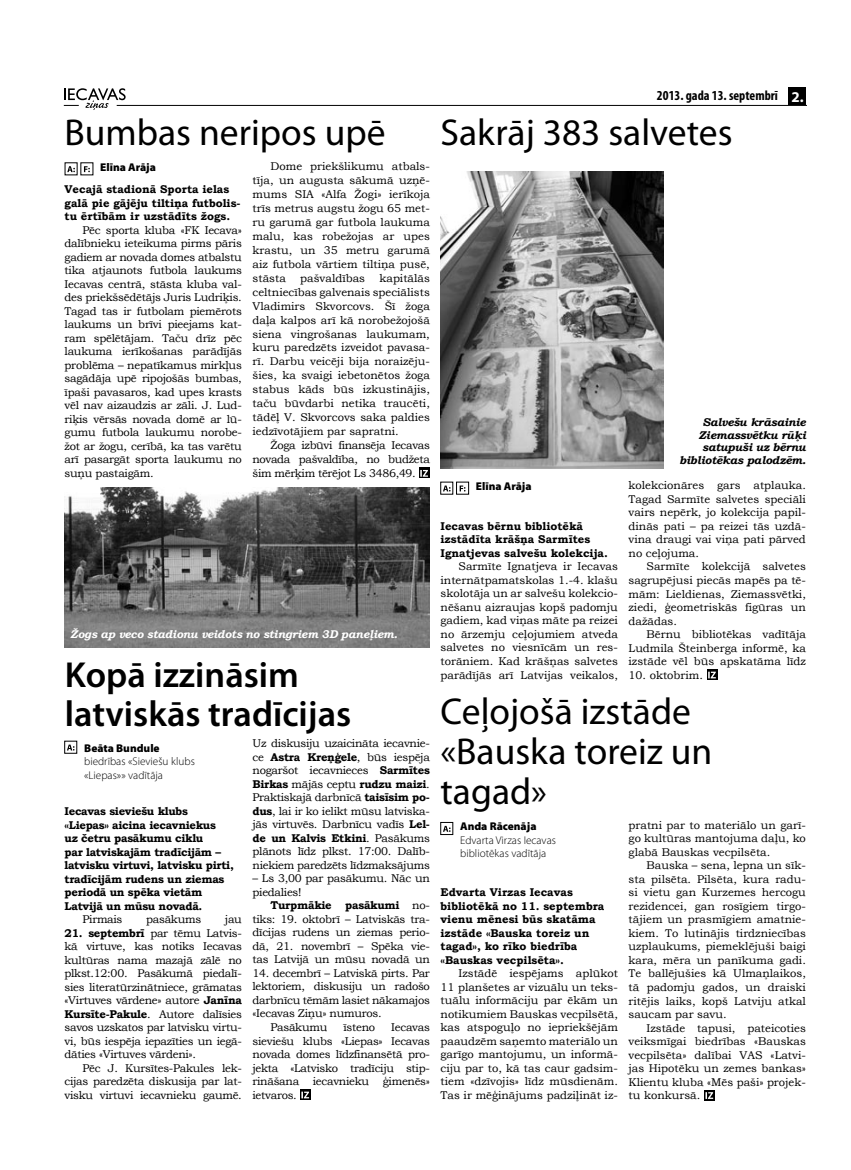
<style>
.page{position:relative;width:851px;height:1170px;background:#fff}
.page>*{position:absolute;margin:0;border:0;box-sizing:border-box;transform-origin:0 0}
.t1{font:37.5px/40px "Myriad Pro";color:#000}
.t2{font:600 36.25px/38.8px "Myriad Pro";color:#000}
.t3{font:700 15px "Myriad Pro";color:#fff}
.t4{font:700 condensed 13.75px "Myriad Pro";color:#000}
.t5{font:11.25px/13.5px "Bookman Old Style";color:#000;text-align:justify}
.t6{font:700 11.25px/13.5px "Bookman Old Style";color:#000}
.t7{font:700 11.25px/13.5px "Bookman Old Style";letter-spacing:-.025em;color:#000}
.t8{font:11.25px/13.5px "Bookman Old Style";letter-spacing:-.025em;color:#000}
.t9{font:300 11.25px/13.5px "Myriad Pro";color:#000}
.t10{font:italic 700 11.25px/12.5px "Bookman Old Style";letter-spacing:-.02em;color:#000;text-align:right}
.t11{font:italic 700 11.25px "Bookman Old Style";letter-spacing:-.02em;color:#fff}
.t12{font:900 11.25px "Myriad Pro";color:#000}
.s1{font-weight:700}
</style>
<div class="page">
<hr style="left:117px;top:105px;width:689px;height:1px;background:#000">
<svg style="left:64px;top:88px;width:62px;height:22px"></svg>
<div style="left:788px;top:87px;width:18px;height:18px;background:#000"></div>
<div style="left:300px;top:1089px;width:10px;height:10px;background:#000"></div>
<svg style="left:301px;top:1091px;width:8px;height:7px"></svg>
<svg style="left:67px;top:744px;width:7px;height:6px"></svg>
<div style="left:64px;top:741px;width:13px;height:12px;border:1px solid #000"></div>
<svg style="left:707px;top:669px;width:10px;height:11px"></svg>
<svg style="left:708px;top:671px;width:7px;height:7px"></svg>
<svg style="left:704px;top:1090px;width:10px;height:10px"></svg>
<svg style="left:705px;top:1092px;width:8px;height:6px"></svg>
<svg style="left:443px;top:825px;width:7px;height:6px"></svg>
<div style="left:440px;top:822px;width:13px;height:12px;border:1px solid #000"></div>
<svg style="left:443px;top:485px;width:7px;height:6px"></svg>
<div style="left:440px;top:482px;width:13px;height:12px;border:1px solid #000"></div>
<svg style="left:459px;top:485px;width:6px;height:6px"></svg>
<svg style="left:419px;top:467px;width:10px;height:11px"></svg>
<svg style="left:420px;top:470px;width:8px;height:6px"></svg>
<svg style="left:67px;top:166px;width:8px;height:6px"></svg>
<svg style="left:84px;top:166px;width:6px;height:6px"></svg>
<img style="left:440px;top:171px;width:223px;height:297px">
<img style="left:64px;top:487px;width:366px;height:160px">
<h1 class="t1" style="left:64px;top:112px;width:322px">Bumbas neripos upē</h1>
<p class="t5" style="left:252px;top:159px;width:179px;line-height:13.9px;text-indent:18px">Dome priekšlikumu atbals&shy;tīja, un augusta sākumā uzņē&shy;mums SIA «Alfa Žogi» ierīkoja trīs metrus augstu žogu 65 met&shy;ru garumā gar futbola laukuma malu, kas robežojas ar upes krastu, un 35 metru garumā aiz futbola vārtiem tiltiņa pusē, stāsta</p>
<p class="t12" style="left:100px;top:159px;width:57px">Elīna Arāja</p>
<p class="t6" style="left:64px;top:182px;width:177px">Vecajā stadionā Sporta ielas galā pie gājēju tiltiņa futbolis&shy;tu ērtībām ir uzstādīts žogs.</p>
<p class="t5" style="left:64px;top:223px;width:179px;text-indent:18px">Pēc sporta kluba «FK Iecava» dalībnieku ieteikuma pirms pāris gadiem ar novada domes atbalstu tika atjaunots futbola laukums Iecavas centrā, stāsta kluba val&shy;des priekšsēdētājs Juris Ludriķis.<br>Tagad tas ir futbolam piemērots laukums un brīvi pieejams kat&shy;ram spēlētājam. Taču drīz pēc laukuma ierīkošanas parādījās problēma – nepatīkamus mirkļus sagādāja upē ripojošās bumbas, īpaši pavasaros, kad upes krasts vēl nav aizaudzis ar zāli. J. Lud&shy;riķis vērsās novada domē ar lū&shy;gumu futbola laukumu norobe&shy;žot ar žogu, cerībā, ka tas varētu arī pasargāt sporta laukumu no suņu pastaigām.</p>
<p class="t5" style="left:252px;top:271px;width:179px;line-height:13.9px;text-indent:127px">kapitālās celtniecības galvenais speciālists Vladimirs Skvorcovs. Šī žoga daļa kalpos arī kā norobežojošā siena vingrošanas laukumam, kuru paredzēts izveidot pavasa&shy;rī. Darbu veicēji bija noraizēju&shy;šies, ka svaigi iebetonētos žoga stabus kāds būs izkustinājis, taču būvdarbi netika traucēti, tādēļ V. Skvorcovs saka paldies iedzīvotājiem par sapratni.</p>
<p class="t5" style="left:252px;top:438px;width:179px;line-height:13.9px;text-indent:18px">Žoga izbūvi finansēja Iecavas novada pašvaldība, no budžeta šim mērķim tērējot Ls 3486,49.</p>
<p class="t5" style="left:300px;top:271px;width:66px">pašvaldības</p>
<p class="t11" style="left:70px;top:626px;width:329px">Žogs ap veco stadionu veidots no stingriem 3D paneļiem.</p>
<h2 class="t2" style="left:65px;top:654px;width:288px">Kopā izzināsim latviskās tradīcijas</h2>
<p class="t12" style="left:84px;top:740px;width:77px">Beāta Bundule</p>
<p class="t9" style="left:84px;top:754px;width:112px">biedrības «Sieviešu klubs «Liepas»» vadītāja</p>
<p class="t5" style="left:252px;top:736px;width:179px">Uz diskusiju uzaicināta iecavnie&shy;ce <span class="s1">Astra Kreņģele</span>, būs iespēja nogaršot iecavnieces <span class="s1">Sarmītes Birkas</span> mājās ceptu <span class="s1">rudzu maizi</span>.<br>Praktiskajā darbnīcā <span class="s1">taisīsim po&shy;dus</span>, lai ir ko ielikt mūsu latviska&shy;jās virtuvēs. Darbnīcu vadīs <span class="s1">Lel&shy;de un Kalvis Etkini</span>. Pasākums plānots līdz plkst. 17:00. Dalīb&shy;niekiem paredzēts līdzmaksājums</p>
<p class="t8" style="left:252px;top:871px;width:179px">– Ls 3,00 par pasākumu. Nāc un piedalies!</p>
<p class="t5" style="left:252px;top:898px;width:179px;text-indent:18px"><span class="s1">Turpmākie pasākumi</span> no&shy;tiks: 19. oktobrī – Latviskās tra&shy;dīcijas rudens un ziemas perio&shy;dā, 21. novembrī – Spēka vie&shy;tas Latvijā un mūsu novadā un</p>
<p class="t8" style="left:252px;top:966px;width:179px">14. decembrī – Latviskā pirts. Par</p>
<p class="t8" style="left:252px;top:979px;width:179px">lektoriem, diskusiju un radošo</p>
<p class="t8" style="left:252px;top:993px;width:179px">darbnīcu tēmām lasiet nākamajos</p>
<p class="t8" style="left:252px;top:1006px;width:131px">«Iecavas Ziņu» numuros.</p>
<p class="t8" style="left:270px;top:1020px;width:58px">Pasākumu</p>
<p class="t5" style="left:343px;top:1020px;width:33px">īsteno</p>
<p class="t7" style="left:64px;top:804px;width:171px">Iecavas sieviešu klubs «Liepas» aicina iecavniekus<br>uz četru pasākumu ciklu<br>par latviskajām tradīcijām – latvisku virtuvi, latvisku pirti, tradīcijām rudens un ziemas periodā un spēka vietām<br>Latvijā un mūsu novadā.</p>
<p class="t8" style="left:82px;top:912px;width:41px">Pirmais</p>
<p class="t8" style="left:146px;top:912px;width:56px">pasākums</p>
<p class="t5" style="left:225px;top:912px;width:18px">jau</p>
<p class="t5" style="left:64px;top:926px;width:179px"><span class="s1">21. septembrī</span> par tēmu Latvis&shy;kā virtuve, kas notiks Iecavas kultūras nama mazajā zālē no plkst.12:00. Pasākumā piedalī&shy;sies literatūrzinātniece, grāmatas «Virtuves vārdene» autore <span class="s1">Janīna Kursīte-Pakule</span>. Autore dalīsies savos uzskatos par latvisku virtu&shy;vi, būs iespēja iepazīties un iegā&shy;dāties «Virtuves vārdeni».</p>
<p class="t5" style="left:64px;top:1061px;width:179px;text-indent:18px">Pēc J. Kursītes-Pakules lek&shy;cijas paredzēta diskusija par lat&shy;visku virtuvi iecavnieku gaumē.</p>
<p class="t5" style="left:252px;top:1020px;width:179px;text-indent:139px">Iecavas sieviešu klubs «Liepas» Iecavas novada domes līdzfinansētā pro&shy;jekta «Latvisko tradīciju stip&shy;rināšana iecavnieku ģimenēs» ietvaros.</p>
<p class="t4" style="left:657px;top:87px;width:122px">2013. gada 13. septembrī</p>
<h3 class="t3" style="left:799px;top:87px;width:5px">.</h3>
<h1 class="t1" style="left:440px;top:112px;width:293px">Sakrāj 383 salvetes</h1>
<p class="t12" style="left:476px;top:478px;width:57px">Elīna Arāja</p>
<p class="t6" style="left:440px;top:519px;width:169px">Iecavas bērnu bibliotēkā izstādīta krāšņa Sarmītes<br>Ignatjevas salvešu kolekcija.</p>
<p class="t5" style="left:440px;top:560px;width:179px;text-indent:18px">Sarmīte Ignatjeva ir Iecavas internātpamatskolas 1.-4. klašu skolotāja un ar salvešu kolekcio&shy;nēšanu aizraujas kopš padomju gadiem, kad viņas māte pa reizei no ārzemju ceļojumiem atveda salvetes no viesnīcām un res&shy;torāniem. Kad krāšņas salvetes parādījās arī Latvijas veikalos,</p>
<p class="t10" style="left:679px;top:416px;width:128px">Salvešu krāsainie<br>Ziemassvētku rūķi satupuši uz bērnu bibliotēkas palodzēm.</p>
<p class="t5" style="left:628px;top:479px;width:179px">kolekcionāres gars atplauka.<br>Tagad Sarmīte salvetes speciāli vairs nepērk, jo kolekcija papil&shy;dinās pati – pa reizei tās uzdā&shy;vina draugi vai viņa pati pārved no ceļojuma.</p>
<p class="t5" style="left:628px;top:560px;width:179px;text-indent:18px">Sarmīte kolekcijā salvetes sagrupējusi piecās mapēs pa tē&shy;mām: Lieldienas, Ziemassvētki, ziedi, ģeometriskās figūras un dažādas.</p>
<p class="t5" style="left:628px;top:627px;width:179px;text-indent:18px">Bērnu bibliotēkas vadītāja Ludmila Šteinberga informē, ka izstāde vēl būs apskatāma līdz</p>
<p class="t5" style="left:628px;top:668px;width:76px">10. oktobrim.</p>
<h1 class="t1" style="left:440px;top:690px;width:273px">Ceļojošā izstāde «Bauska toreiz un tagad»</h1>
<p class="t5" style="left:628px;top:818px;width:179px">pratni par to materiālo un garī&shy;go kultūras mantojuma daļu, ko glabā Bauskas vecpilsēta.</p>
<p class="t5" style="left:628px;top:858px;width:179px;text-indent:18px">Bauska – sena, lepna un sīk&shy;sta pilsēta. Pilsēta, kura radu&shy;si vietu gan Kurzemes hercogu rezidencei, gan rosīgiem tirgo&shy;tājiem un prasmīgiem amatnie&shy;kiem. To lutinājis tirdzniecības uzplaukums, piemeklējuši baigi kara, mēra un panīkuma gadi.<br>Te ballējušies kā Ulmaņlaikos, tā padomju gados, un draiski ritējis laiks, kopš Latviju atkal saucam par savu.</p>
<p class="t5" style="left:628px;top:1020px;width:179px;text-indent:18px">Izstāde tapusi, pateicoties veiksmīgai biedrības «Bauskas vecpilsēta» dalībai VAS «Latvi&shy;jas Hipotēku un zemes bankas» Klientu kluba «Mēs paši» projek&shy;tu konkursā.</p>
<p class="t12" style="left:460px;top:818px;width:78px">Anda Rācenāja</p>
<p class="t9" style="left:460px;top:833px;width:97px">Edvarta Virzas Iecavas bibliotēkas vadītāja</p>
<p class="t6" style="left:440px;top:885px;width:165px">Edvarta Virzas Iecavas bibliotēkā no 11. septembra vienu mēnesi būs skatāma izstāde «Bauska toreiz un tagad», ko rīko biedrība «Bauskas vecpilsēta».</p>
<p class="t5" style="left:440px;top:966px;width:179px;text-indent:18px">Izstādē iespējams aplūkot 11 planšetes ar vizuālu un teks&shy;tuālu informāciju par ēkām un notikumiem Bauskas vecpilsētā, kas atspoguļo no iepriekšējām paaudzēm saņemto materiālo un garīgo mantojumu, un informā&shy;ciju par to, kā tas caur gadsim&shy;tiem «dzīvojis» līdz mūsdienām.<br>Tas ir mēģinājums padziļināt iz-</p>
</div>
